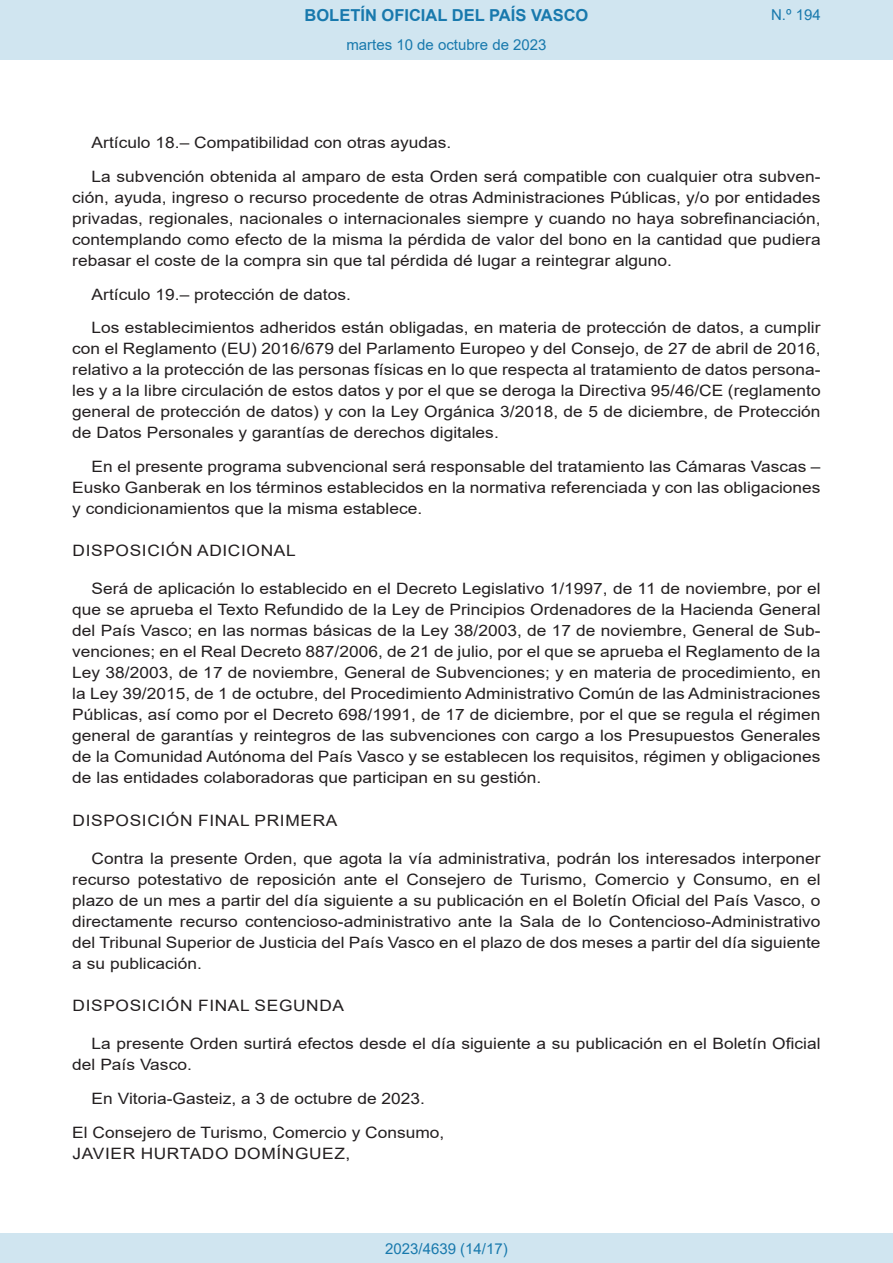
<style>
.page{position:relative;width:893px;height:1263px;background:#fff}
.page>*{position:absolute;margin:0;border:0;box-sizing:border-box;transform-origin:0 0}
.t1{font:700 16.5px "Arial";color:#1879ad}
.BOPVDetalle{font:15.6px/21px "Arial";color:#231f20;text-align:justify;scale:1.11 1}
.BOPVDisposicion{font:15.6px "Arial";letter-spacing:.035em;color:#231f20;scale:1.11 1}
.BOPVFirmaPuesto{font:15.6px "Arial";color:#231f20;scale:1.11 1}
.BOPVFirmaLugFec{font:15.6px "Arial";color:#231f20;scale:1.11 1}
.BOPVFirmaNombre{font:15.6px "Arial";letter-spacing:.035em;color:#231f20;scale:1.11 1}
.Paginacion_Centro{font:15px "Arial";color:#1879ad}
</style>
<div class="page">
<div style="left:0;top:0;width:893px;height:60px;background:#d0e5f0"></div>
<div style="left:0;top:1233px;width:893px;height:30px;background:#d0e5f0"></div>
<p class="t1" style="left:305px;top:3px;width:285px">BOLETÍN OFICIAL DEL PAÍS VASCO</p>
<p class="Paginacion_Centro" style="left:346px;top:35px;width:202px">martes 10 de octubre de 2023</p>
<p class="Paginacion_Centro" style="left:771px;top:5px;width:51px">N.º 194</p>
<p class="BOPVDetalle" style="left:92px;top:132px;width:326px">Artículo 18.– Compatibilidad con otras ayudas.</p>
<p class="BOPVDetalle" style="left:72px;top:166px;width:676px;text-indent:19px">La subvención obtenida al amparo de esta Orden será compatible con cualquier otra subven&shy;ción, ayuda, ingreso o recurso procedente de otras Administraciones Públicas, y/o por entidades privadas, regionales, nacionales o internacionales siempre y cuando no haya sobrefinanciación, contemplando como efecto de la misma la pérdida de valor del bono en la cantidad que pudiera rebasar el coste de la compra sin que tal pérdida dé lugar a reintegrar alguno.</p>
<p class="BOPVDetalle" style="left:92px;top:284px;width:235px">Artículo 19.– protección de datos.</p>
<p class="BOPVDetalle" style="left:72px;top:317px;width:676px;text-indent:19px">Los establecimientos adheridos están obligadas, en materia de protección de datos, a cumplir con el Reglamento (EU) 2016/679 del Parlamento Europeo y del Consejo, de 27 de abril de 2016, relativo a la protección de las personas físicas en lo que respecta al tratamiento de datos persona&shy;les y a la libre circulación de estos datos y por el que se deroga la Directiva 95/46/CE (reglamento general de protección de datos) y con la Ley Orgánica 3/2018, de 5 de diciembre, de Protección de Datos Personales y garantías de derechos digitales.</p>
<p class="BOPVDetalle" style="left:72px;top:456px;width:676px;text-indent:19px">En el presente programa subvencional será responsable del tratamiento las Cámaras Vascas – Eusko Ganberak en los términos establecidos en la normativa referenciada y con las obligaciones y condicionamientos que la misma establece.</p>
<p class="BOPVDisposicion" style="left:73px;top:540px;width:202px">DISPOSICIÓN ADICIONAL</p>
<p class="BOPVDetalle" style="left:72px;top:578px;width:676px;text-indent:19px">Será de aplicación lo establecido en el Decreto Legislativo 1/1997, de 11 de noviembre, por el que se aprueba el Texto Refundido de la Ley de Principios Ordenadores de la Hacienda General del País Vasco; en las normas básicas de la Ley 38/2003, de 17 de noviembre, General de Sub&shy;venciones; en el Real Decreto 887/2006, de 21 de julio, por el que se aprueba el Reglamento de la Ley 38/2003, de 17 de noviembre, General de Subvenciones; y en materia de procedimiento, en la Ley 39/2015, de 1 de octubre, del Procedimiento Administrativo Común de las Administraciones Públicas, así como por el Decreto 698/1991, de 17 de diciembre, por el que se regula el régimen general de garantías y reintegros de las subvenciones con cargo a los Presupuestos Generales de la Comunidad Autónoma del País Vasco y se establecen los requisitos, régimen y obligaciones de las entidades colaboradoras que participan en su gestión.</p>
<p class="BOPVDisposicion" style="left:73px;top:809px;width:240px">DISPOSICIÓN FINAL PRIMERA</p>
<p class="BOPVDetalle" style="left:72px;top:848px;width:676px;text-indent:19px">Contra la presente Orden, que agota la vía administrativa, podrán los interesados interponer recurso potestativo de reposición ante el Consejero de Turismo, Comercio y Consumo, en el plazo de un mes a partir del día siguiente a su publicación en el Boletín Oficial del País Vasco, o directamente recurso contencioso-administrativo ante la Sala de lo Contencioso-Administrativo del Tribunal Superior de Justicia del País Vasco en el plazo de dos meses a partir del día siguiente a su publicación.</p>
<p class="BOPVDisposicion" style="left:73px;top:995px;width:246px">DISPOSICIÓN FINAL SEGUNDA</p>
<p class="BOPVDetalle" style="left:72px;top:1033px;width:676px;text-indent:19px">La presente Orden surtirá efectos desde el día siguiente a su publicación en el Boletín Oficial del País Vasco.</p>
<p class="BOPVFirmaLugFec" style="left:92px;top:1087px;width:302px">En Vitoria-Gasteiz, a 3 de octubre de 2023.</p>
<p class="BOPVFirmaPuesto" style="left:72px;top:1121px;width:337px">El Consejero de Turismo, Comercio y Consumo,</p>
<p class="BOPVFirmaNombre" style="left:73px;top:1142px;width:252px">JAVIER HURTADO DOMÍNGUEZ,</p>
<p class="Paginacion_Centro" style="left:385px;top:1238px;width:124px">2023/4639 (14/17)</p>
</div>
